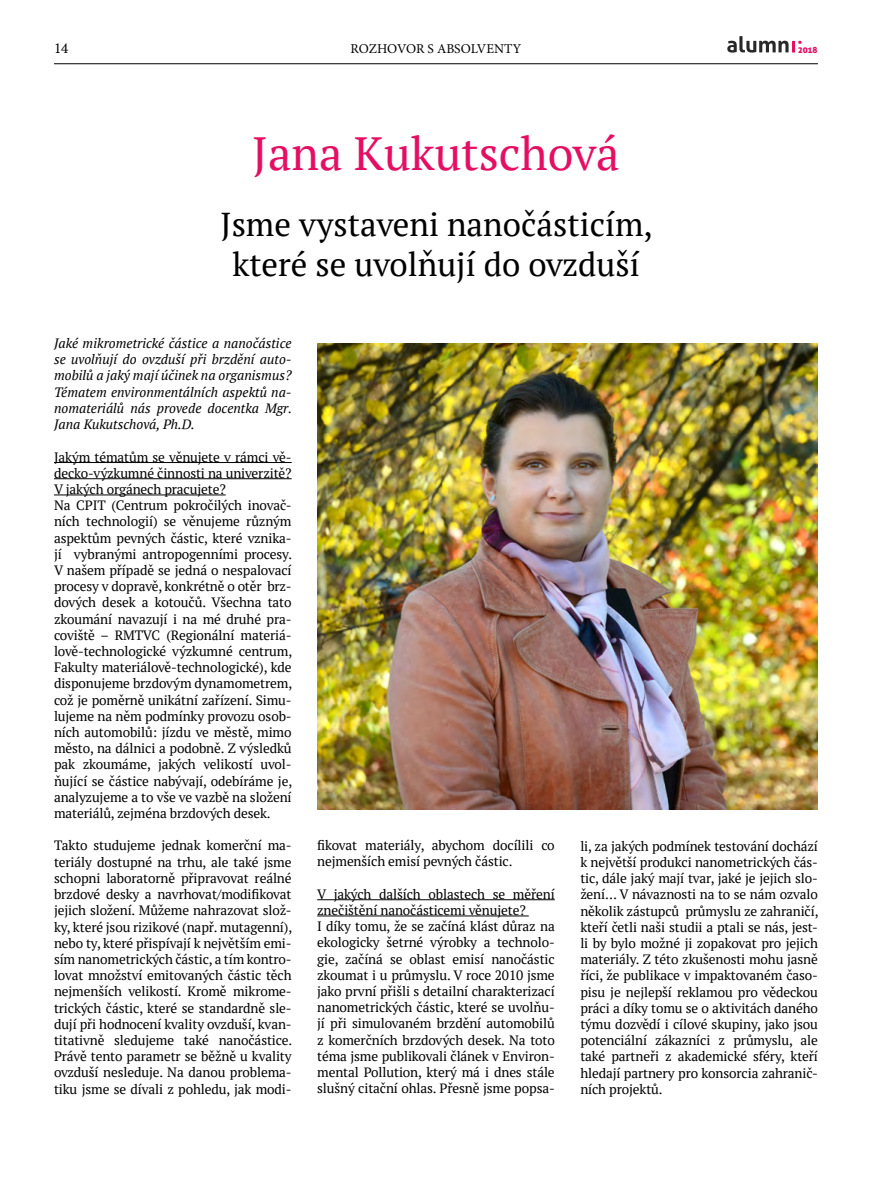
<style>
.page{position:relative;width:872px;height:1191px;background:#fff}
.page>*{position:absolute;margin:0;border:0;box-sizing:border-box;transform-origin:0 0}
.NADPIS{font:46.5px "PT Serif";color:#e50e62}
.NADPIS-2{font:33px "PT Serif";color:#000}
.text{font:13.5px/16.2px "PT Serif";letter-spacing:-.01em;color:#000;text-align:justify}
.text-2{font:italic 13.5px/16.2px "PT Serif";color:#000;text-align:justify}
.t1{font:13.5px "Minion Pro";color:#000}
.t2{font:8.7px "Aller Display";color:#e50e62}
</style>
<div class="page">
<hr style="left:54px;top:63px;width:764px;height:1px;background:#000">
<svg style="left:727px;top:36px;width:74px;height:17px"></svg>
<hr style="left:54px;top:462px;width:238px;height:1px;background:#000">
<hr style="left:54px;top:478px;width:238px;height:1px;background:#000">
<hr style="left:54px;top:494px;width:172px;height:1px;background:#000">
<hr style="left:317px;top:899px;width:238px;height:1px;background:#000">
<hr style="left:317px;top:915px;width:212px;height:1px;background:#000">
<img style="left:317px;top:343px;width:500px;height:466px">
<p class="text" style="left:54px;top:40px;width:16px">14</p>
<p class="t1" style="left:350px;top:39px;width:172px">ROZHOVOR S ABSOLVENTY</p>
<p class="t2" style="left:798px;top:44px;width:21px">2018</p>
<p class="NADPIS" style="left:252px;top:123px;width:369px">Jana Kukutschová</p>
<p class="NADPIS-2" style="left:220px;top:203px;width:434px">Jsme vystaveni nanočásticím,</p>
<p class="NADPIS-2" style="left:232px;top:243px;width:409px">které se uvolňují do ovzduší</p>
<p class="text-2" style="left:54px;top:335px;width:240px">Jaké mikrometrické částice a nanočástice se uvolňují do ovzduší při brzdění auto&shy;mobilů a jaký mají účinek na organismus?<br>Tématem environmentálních aspektů na&shy;nomateriálů nás provede docentka Mgr.<br>Jana Kukutschová, Ph.D.</p>
<p class="text" style="left:54px;top:448px;width:239px">Jakým tématům se věnujete v rámci vě&shy;decko-výzkumné činnosti na univerzitě?<br>V jakých orgánech pracujete?</p>
<p class="text" style="left:54px;top:497px;width:240px">Na CPIT (Centrum pokročilých inovač&shy;ních technologií) se věnujeme různým aspektům pevných částic, které vznika&shy;jí vybranými antropogenními procesy.<br>V našem případě se jedná o nespalovací procesy v dopravě, konkrétně o otěr brz&shy;dových desek a kotoučů. Všechna tato zkoumání navazují i na mé druhé pra&shy;coviště – RMTVC (Regionální materiá&shy;lově-technologické výzkumné centrum, Fakulty materiálově-technologické), kde disponujeme brzdovým dynamometrem, což je poměrně unikátní zařízení. Simu&shy;lujeme na něm podmínky provozu osob&shy;ních automobilů: jízdu ve městě, mimo město, na dálnici a podobně. Z výsledků pak zkoumáme, jakých velikostí uvol&shy;ňující se částice nabývají, odebíráme je, analyzujeme a to vše ve vazbě na složení materiálů, zejména brzdových desek.</p>
<p class="text" style="left:54px;top:837px;width:240px">Takto studujeme jednak komerční ma&shy;teriály dostupné na trhu, ale také jsme schopni laboratorně připravovat reálné brzdové desky a navrhovat/modifikovat jejich složení. Můžeme nahrazovat slož&shy;ky, které jsou rizikové (např. mutagenní), nebo ty, které přispívají k největším emi&shy;sím nanometrických částic, a tím kontro&shy;lovat množství emitovaných částic těch nejmenších velikostí. Kromě mikrome&shy;trických částic, které se standardně sle&shy;dují při hodnocení kvality ovzduší, kvan&shy;titativně sledujeme také nanočástice.<br>Právě tento parametr se běžně u kvality ovzduší nesleduje. Na danou problema&shy;tiku jsme se dívali z pohledu, jak modi-</p>
<p class="text" style="left:317px;top:837px;width:239px">fikovat materiály, abychom docílili co nejmenších emisí pevných částic.</p>
<p class="text" style="left:317px;top:885px;width:239px">V jakých dalších oblastech se měření znečištění nanočásticemi věnujete?</p>
<p class="text" style="left:317px;top:918px;width:239px">I díky tomu, že se začíná klást důraz na ekologicky šetrné výrobky a technolo&shy;gie, začíná se oblast emisí nanočástic zkoumat i u průmyslu. V roce 2010 jsme jako první přišli s detailní charakterizací nanometrických částic, které se uvolňu&shy;jí při simulovaném brzdění automobilů z komerčních brzdových desek. Na toto téma jsme publikovali článek v Environ&shy;mental Pollution, který má i dnes stále slušný citační ohlas. Přesně jsme popsa-</p>
<p class="text" style="left:580px;top:837px;width:240px">li, za jakých podmínek testování dochází k největší produkci nanometrických čás&shy;tic, dále jaký mají tvar, jaké je jejich slo&shy;žení… V návaznosti na to se nám ozvalo několik zástupců průmyslu ze zahraničí, kteří četli naši studii a ptali se nás, jest&shy;li by bylo možné ji zopakovat pro jejich materiály. Z této zkušenosti mohu jasně říci, že publikace v impaktovaném časo&shy;pisu je nejlepší reklamou pro vědeckou práci a díky tomu se o aktivitách daného týmu dozvědí i cílové skupiny, jako jsou potenciální zákazníci z průmyslu, ale také partneři z akademické sféry, kteří hledají partnery pro konsorcia zahranič&shy;ních projektů.</p>
</div>
